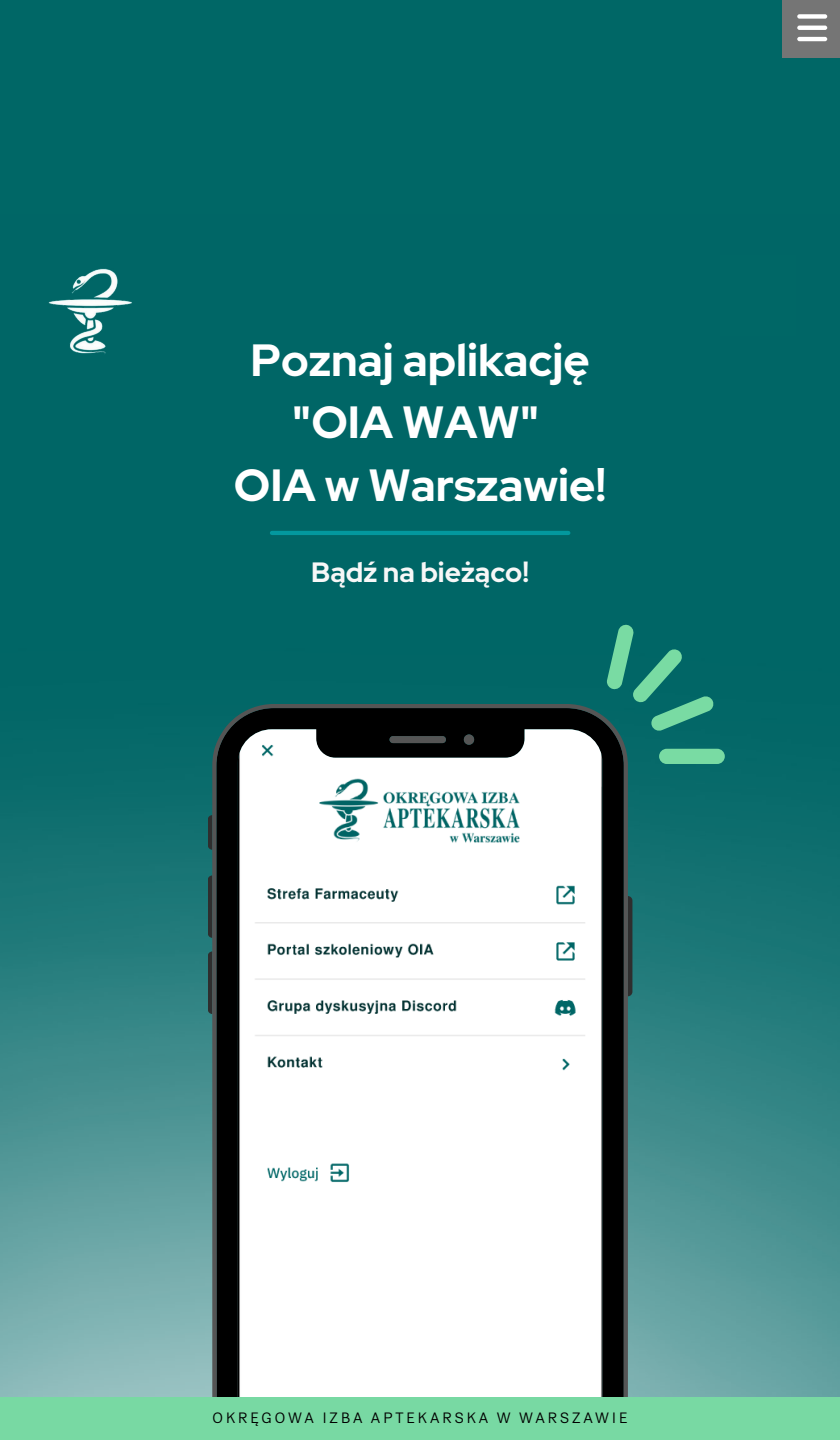
<style>
.page{position:relative;width:840px;height:1440px;background:#fff}
.page>*{position:absolute;margin:0;border:0;box-sizing:border-box;transform-origin:0 0}
.t1{font:700 44.92px/62.5px "Red Hat Display";color:#fff;text-align:center}
.t2{font:700 27.83px "Red Hat Display";color:#f7f7f7}
.sub-OIA{font:15px "Grotesco";letter-spacing:.2em;color:#000}
</style>
<div class="page">
<div style="left:0;top:0;width:840px;height:1402px;background:#006766"></div>
<img style="left:0;top:748px;width:840px;height:649px">
<svg style="left:208px;top:815px;width:4px;height:35px"></svg>
<svg style="left:208px;top:875px;width:4px;height:63px"></svg>
<svg style="left:208px;top:951px;width:4px;height:63px"></svg>
<svg style="left:628px;top:896px;width:4px;height:100px"></svg>
<svg style="left:212px;top:704px;width:416px;height:693px;background:#cdcfcf"></svg>
<hr style="left:272px;top:531px;width:296px;height:4px;background:#03989e">
<div style="left:659px;top:749px;width:66px;height:15px;background:#79dba3;border-radius:8px"></div>
<svg style="left:607px;top:624px;width:107px;height:108px"></svg>
<img style="left:48px;top:268px;width:84px;height:86px">
<div style="left:0;top:1397px;width:840px;height:43px;background:#78d9a3"></div>
<div style="left:782px;top:0;width:58px;height:58px;background:#757575"></div>
<div style="left:797px;top:14px;width:30px;height:5px;background:#fff;border-radius:2px"></div>
<hr style="left:797px;top:26px;width:30px;height:4px;background:#fff;border-radius:2px">
<hr style="left:797px;top:37px;width:30px;height:4px;background:#fff;border-radius:2px">
<p class="t1" style="left:234px;top:328px;width:374px">Poznaj aplikację "OIA WAW"<br>OIA w Warszawie!</p>
<p class="t2" style="left:311px;top:554px;width:219px">Bądź na bieżąco!</p>
<p class="sub-OIA" style="left:213px;top:1409px;width:416px">OKRĘGOWA IZBA APTEKARSKA W WARSZAWIE</p>
</div>
